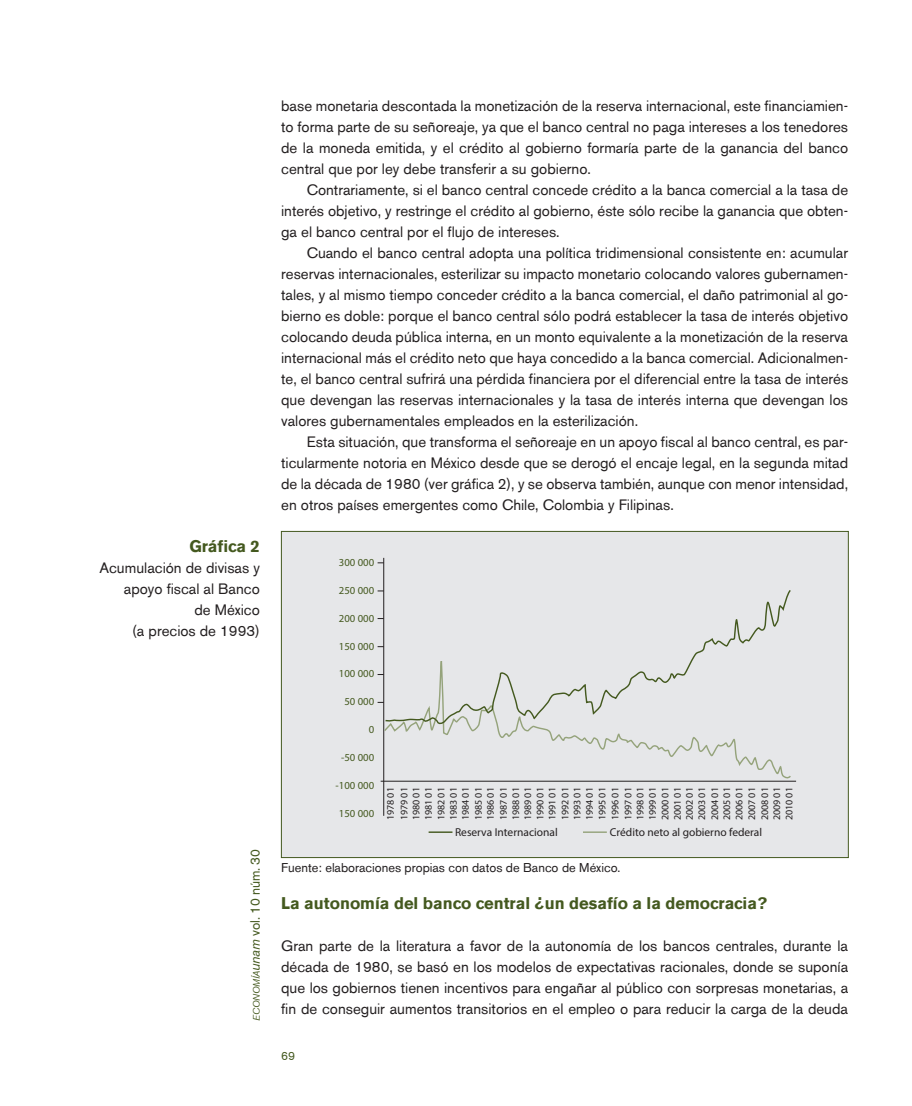
<style>
.page{position:relative;width:912px;height:1106px;background:#fff}
.page>*{position:absolute;margin:0;border:0;box-sizing:border-box;transform-origin:0 0}
.t1{font:700 16.5px "Akzidenz Grotesk BE";color:#44591f}
.t2{font:15px/21px "Akzidenz Grotesk BE";color:#231f20;text-align:justify}
.t3{font:13.5px "Akzidenz Grotesk BE";letter-spacing:-.01em;color:#44591f}
.t4{font:12.75px "Akzidenz Grotesk BE";color:#231f20}
.t5{font:12px "Akzidenz Grotesk BE";color:#44591f}
.t6{font:11.4px "Myriad Pro";color:#231f20}
.t7{font:10.8px "Myriad Pro";color:#44591f}
.t8{font:10.05px/12.5px "Myriad Pro";color:#231f20}
.s1{font-style:italic;font-size:9.45px}
.s2{font-style:italic}
</style>
<div class="page">
<div style="left:281px;top:531px;width:567px;height:326px;background:#e6e7e9"></div>
<hr style="left:383px;top:558px;width:1px;height:257px;background:#231f20">
<hr style="left:380px;top:781px;width:415px;height:1px;background:#231f20">
<svg style="left:382px;top:660px;width:409px;height:119px"></svg>
<svg style="left:384px;top:588px;width:407px;height:138px"></svg>
<hr style="left:428px;top:831px;width:24px;height:2px;background:#44591f">
<hr style="left:582px;top:831px;width:24px;height:2px;background:#95a37b">
<p class="t1" style="left:189px;top:537px;width:72px">Gráfica 2</p>
<p class="t2" style="left:99px;top:557px;width:162px;text-align:right">Acumulación de divisas y apoyo fiscal al Banco<br>de México<br>(a precios de 1993)</p>
<p class="t3" style="left:247px;top:1020px;width:173px;rotate:-90deg"><span class="s1">economía</span><span class="s2">unam</span> vol. 10 núm. 30</p>
<p class="t2" style="left:281px;top:95px;width:568px">base monetaria descontada la monetización de la reserva internacional, este financiamien&shy;to forma parte de su señoreaje, ya que el banco central no paga intereses a los tenedores de la moneda emitida, y el crédito al gobierno formaría parte de la ganancia del banco central que por ley debe transferir a su gobierno.</p>
<p class="t2" style="left:281px;top:179px;width:568px;text-indent:26px">Contrariamente, si el banco central concede crédito a la banca comercial a la tasa de interés objetivo, y restringe el crédito al gobierno, éste sólo recibe la ganancia que obten&shy;ga el banco central por el flujo de intereses.</p>
<p class="t2" style="left:281px;top:242px;width:568px;text-indent:26px">Cuando el banco central adopta una política tridimensional consistente en: acumular reservas internacionales, esterilizar su impacto monetario colocando valores gubernamen&shy;tales, y al mismo tiempo conceder crédito a la banca comercial, el daño patrimonial al go&shy;bierno es doble: porque el banco central sólo podrá establecer la tasa de interés objetivo colocando deuda pública interna, en un monto equivalente a la monetización de la reserva internacional más el crédito neto que haya concedido a la banca comercial. Adicionalmen&shy;te, el banco central sufrirá una pérdida financiera por el diferencial entre la tasa de interés que devengan las reservas internacionales y la tasa de interés interna que devengan los valores gubernamentales empleados en la esterilización.</p>
<p class="t2" style="left:281px;top:431px;width:568px;text-indent:26px">Esta situación, que transforma el señoreaje en un apoyo fiscal al banco central, es par&shy;ticularmente notoria en México desde que se derogó el encaje legal, en la segunda mitad de la década de 1980 (ver gráfica 2), y se observa también, aunque con menor intensidad, en otros países emergentes como Chile, Colombia y Filipinas.</p>
<p class="t7" style="left:339px;top:555px;width:37px">300 000</p>
<p class="t7" style="left:339px;top:583px;width:37px">250 000</p>
<p class="t7" style="left:339px;top:611px;width:37px">200 000</p>
<p class="t7" style="left:339px;top:639px;width:37px">150 000</p>
<p class="t7" style="left:339px;top:667px;width:37px">100 000</p>
<p class="t7" style="left:344px;top:695px;width:31px">50 000</p>
<p class="t7" style="left:368px;top:723px;width:7px">0</p>
<p class="t7" style="left:341px;top:751px;width:35px">-50 000</p>
<p class="t7" style="left:335px;top:778px;width:40px">-100 000</p>
<p class="t7" style="left:339px;top:806px;width:37px">150 000</p>
<p class="t8" style="left:383px;top:820px;width:34px;line-height:13.6px;rotate:-90deg">1978 01<br>1979 01</p>
<p class="t8" style="left:409px;top:820px;width:34px;text-align:justify;rotate:-90deg">1980 01<br>1981 01<br>1982 01<br>1983 01<br>1984 01<br>1985 01<br>1986 01<br>1987 01<br>1988 01<br>1989 01<br>1990 01<br>1991 01<br>1992 01<br>1993 01<br>1994 01<br>1995 01<br>1996 01<br>1997 01<br>1998 01<br>1999 01<br>2000 01<br>2001 01<br>2002 01<br>2003 01<br>2004 01<br>2005 01<br>2006 01<br>2007 01<br>2008 01<br>2009 01<br>2010 01</p>
<p class="t6" style="left:455px;top:824px;width:104px">Reserva Internacional</p>
<p class="t6" style="left:609px;top:824px;width:154px">Crédito neto al gobierno federal</p>
<p class="t4" style="left:281px;top:859px;width:340px">Fuente: elaboraciones propias con datos de Banco de México.</p>
<p class="t1" style="left:281px;top:894px;width:487px">La autonomía del banco central ¿un desafío a la democracia?</p>
<p class="t2" style="left:281px;top:935px;width:568px">Gran parte de la literatura a favor de la autonomía de los bancos centrales, durante la década de 1980, se basó en los modelos de expectativas racionales, donde se suponía que los gobiernos tienen incentivos para engañar al público con sorpresas monetarias, a fin de conseguir aumentos transitorios en el empleo o para reducir la carga de la deuda</p>
<p class="t5" style="left:281px;top:1048px;width:15px">69</p>
</div>
